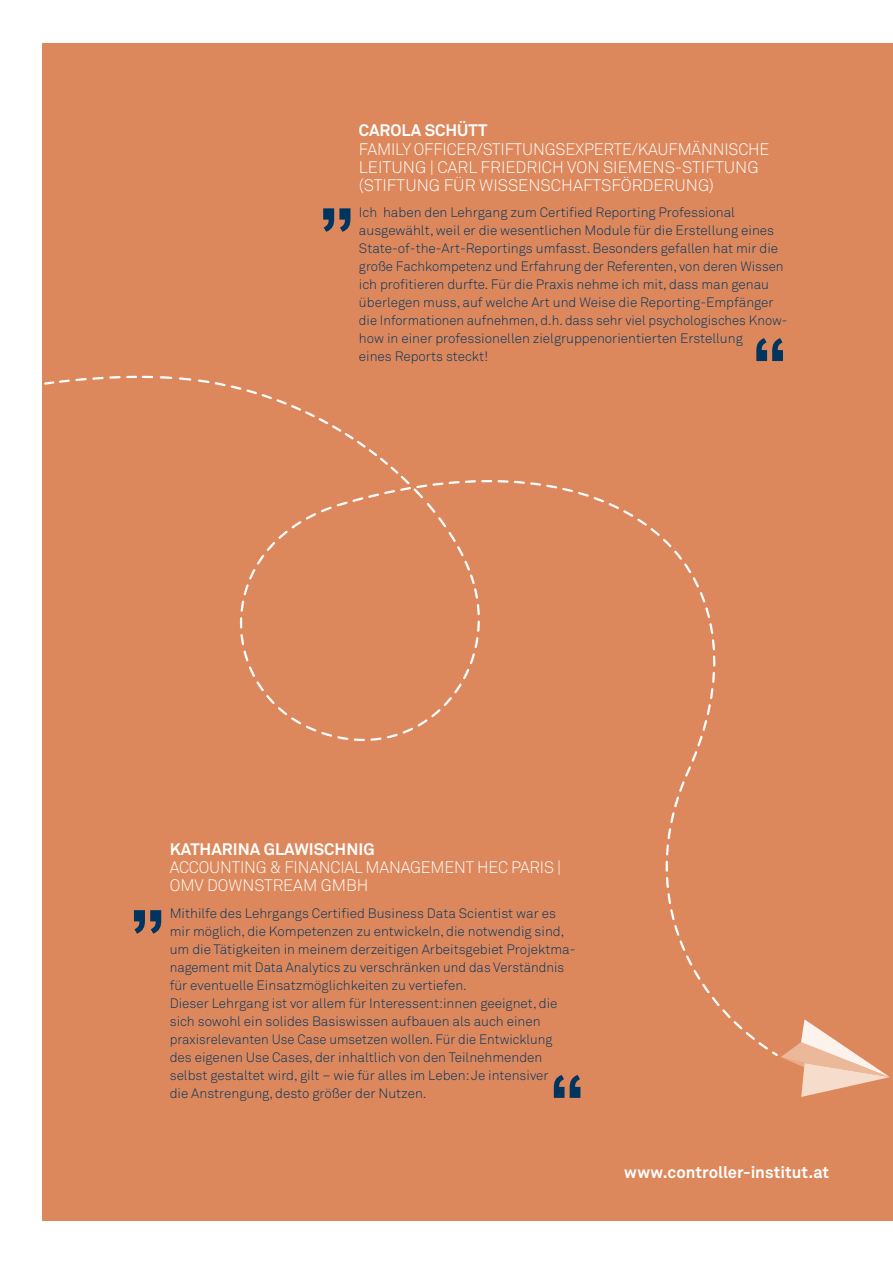
<style>
.page{position:relative;width:893px;height:1263px;background:#fff}
.page>*{position:absolute;margin:0;border:0;box-sizing:border-box;transform-origin:0 0}
.t1{font:16.5px/18px "Akkurat Light Pro";letter-spacing:-.01em;color:#fff}
.t2{font:700 16.5px "Akkurat Pro";color:#fff}
.t3{font:13.5px/18px "Akkurat Light Pro";color:#003560}
</style>
<div class="page">
<div style="left:43px;top:43px;width:850px;height:1177px;background:#dd885c"></div>
<svg style="left:781px;top:1019px;width:109px;height:78px"></svg>
<svg style="left:44px;top:375px;width:734px;height:681px"></svg>
<svg style="left:756px;top:338px;width:27px;height:23px"></svg>
<svg style="left:323px;top:208px;width:27px;height:24px"></svg>
<svg style="left:554px;top:1075px;width:26px;height:23px"></svg>
<svg style="left:134px;top:910px;width:27px;height:24px"></svg>
<p class="t2" style="left:359px;top:120px;width:130px">CAROLA SCHÜTT</p>
<p class="t1" style="left:359px;top:140px;width:412px">FAMILY OFFICER/STIFTUNGSEXPERTE/KAUFMÄNNISCHE<br>LEITUNG | CARL FRIEDRICH VON SIEMENS-STIFTUNG (STIFTUNG FÜR WISSENSCHAFTSFÖRDERUNG)</p>
<p class="t3" style="left:359px;top:204px;width:430px">Ich haben den Lehrgang zum Certified Reporting Professional ausgewählt, weil er die wesentlichen Module für die Erstellung eines State-of-the-Art-Reportings umfasst. Besonders gefallen hat mir die große Fachkompetenz und Erfahrung der Referenten, von deren Wissen ich profitieren durfte. Für die Praxis nehme ich mit, dass man genau überlegen muss, auf welche Art und Weise die Reporting-Empfänger die Informationen aufnehmen, d.h. dass sehr viel psychologisches Know&shy;how in einer professionellen zielgruppenorientierten Erstellung<br>eines Reports steckt!</p>
<p class="t2" style="left:170px;top:839px;width:206px">KATHARINA GLAWISCHNIG</p>
<p class="t1" style="left:170px;top:859px;width:393px">ACCOUNTING &amp; FINANCIAL MANAGEMENT HEC PARIS |<br>OMV DOWNSTREAM GMBH</p>
<p class="t3" style="left:170px;top:904px;width:407px">Mithilfe des Lehrgangs Certified Business Data Scientist war es mir möglich, die Kompetenzen zu entwickeln, die notwendig sind, um die Tätigkeiten in meinem derzeitigen Arbeitsgebiet Projektma&shy;nagement mit Data Analytics zu verschränken und das Verständnis für eventuelle Einsatzmöglichkeiten zu vertiefen.<br>Dieser Lehrgang ist vor allem für Interessent:innen geeignet, die sich sowohl ein solides Basiswissen aufbauen als auch einen praxisrelevanten Use Case umsetzen wollen. Für die Entwicklung des eigenen Use Cases, der inhaltlich von den Teilnehmenden selbst gestaltet wird, gilt – wie für alles im Leben: Je intensiver<br>die Anstrengung, desto größer der Nutzen.</p>
<p class="t2" style="left:624px;top:1162px;width:206px">www.controller-institut.at</p>
</div>
